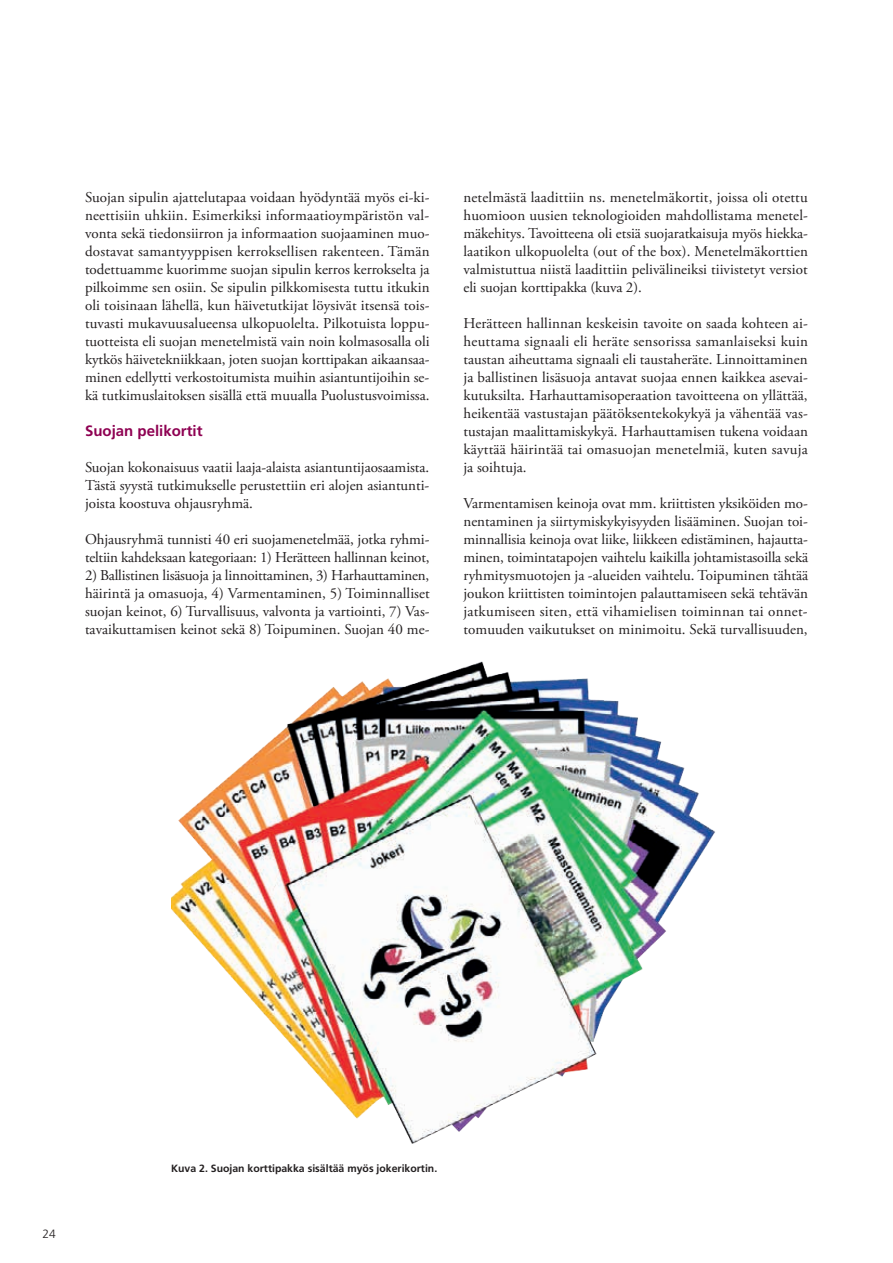
<style>
.page{position:relative;width:893px;height:1263px;background:#fff}
.page>*{position:absolute;margin:0;border:0;box-sizing:border-box;transform-origin:0 0}
.t1{font:15px/18px "Adobe Garamond Pro";color:#231f20;text-align:justify}
.t2{font:700 15px "Frutiger LT Pro";color:#8e0052}
.t3{font:300 12px "Frutiger LT";color:#231f20}
.t4{font:700 10.5px "Frutiger LT Pro";color:#231f20}
</style>
<div class="page">
<img style="left:171px;top:662px;width:544px;height:482px">
<p class="t1" style="left:85px;top:189px;width:346px">Suojan sipulin ajattelutapaa voidaan hyödyntää myös ei-ki&shy;neettisiin uhkiin. Esimerkiksi informaatioympäristön val&shy;vonta sekä tiedonsiirron ja informaation suojaaminen muo&shy;dostavat samantyyppisen kerroksellisen rakenteen. Tämän todettuamme kuorimme suojan sipulin kerros kerrokselta ja pilkoimme sen osiin. Se sipulin pilkkomisesta tuttu itkukin oli toisinaan lähellä, kun häivetutkijat löysivät itsensä tois&shy;tuvasti mukavuusalueensa ulkopuolelta. Pilkotuista loppu&shy;tuotteista eli suojan menetelmistä vain noin kolmasosalla oli kytkös häivetekniikkaan, joten suojan korttipakan aikaansaa&shy;minen edellytti verkostoitumista muihin asiantuntijoihin se&shy;kä tutkimuslaitoksen sisällä että muualla Puolustusvoimissa.</p>
<p class="t2" style="left:85px;top:422px;width:119px">Suojan pelikortit</p>
<p class="t1" style="left:85px;top:459px;width:346px">Suojan kokonaisuus vaatii laaja-alaista asiantuntijaosaamista.<br>Tästä syystä tutkimukselle perustettiin eri alojen asiantunti&shy;joista koostuva ohjausryhmä.</p>
<p class="t1" style="left:85px;top:531px;width:346px">Ohjausryhmä tunnisti 40 eri suojamenetelmää, jotka ryhmi&shy;teltiin kahdeksaan kategoriaan: 1) Herätteen hallinnan keinot,</p>
<p class="t1" style="left:85px;top:567px;width:346px">2) Ballistinen lisäsuoja ja linnoittaminen, 3) Harhauttaminen, häirintä ja omasuoja, 4) Varmentaminen, 5) Toiminnalliset suojan keinot, 6) Turvallisuus, valvonta ja vartiointi, 7) Vas&shy;tavaikuttamisen keinot sekä 8) Toipuminen. Suojan 40 me-</p>
<p class="t1" style="left:463px;top:189px;width:346px">netelmästä laadittiin ns. menetelmäkortit, joissa oli otettu huomioon uusien teknologioiden mahdollistama menetel&shy;mäkehitys. Tavoitteena oli etsiä suojaratkaisuja myös hiekka&shy;laatikon ulkopuolelta (out of the box). Menetelmäkorttien valmistuttua niistä laadittiin pelivälineiksi tiivistetyt versiot eli suojan korttipakka (kuva 2).</p>
<p class="t1" style="left:463px;top:315px;width:346px">Herätteen hallinnan keskeisin tavoite on saada kohteen ai&shy;heuttama signaali eli heräte sensorissa samanlaiseksi kuin taustan aiheuttama signaali eli taustaheräte. Linnoittaminen ja ballistinen lisäsuoja antavat suojaa ennen kaikkea asevai&shy;kutuksilta. Harhauttamisoperaation tavoitteena on yllättää, heikentää vastustajan päätöksentekokykyä ja vähentää vas&shy;tustajan maalittamiskykyä. Harhauttamisen tukena voidaan käyttää häirintää tai omasuojan menetelmiä, kuten savuja ja soihtuja.</p>
<p class="t1" style="left:463px;top:495px;width:346px">Varmentamisen keinoja ovat mm. kriittisten yksiköiden mo&shy;nentaminen ja siirtymiskykyisyyden lisääminen. Suojan toi&shy;minnallisia keinoja ovat liike, liikkeen edistäminen, hajautta&shy;minen, toimintatapojen vaihtelu kaikilla johtamistasoilla sekä ryhmitysmuotojen ja -alueiden vaihtelu. Toipuminen tähtää joukon kriittisten toimintojen palauttamiseen sekä tehtävän jatkumiseen siten, että vihamielisen toiminnan tai onnet&shy;tomuuden vaikutukset on minimoitu. Sekä turvallisuuden,</p>
<p class="t3" style="left:43px;top:1227px;width:15px">24</p>
<p class="t4" style="left:171px;top:1162px;width:268px">Kuva 2. Suojan korttipakka sisältää myös jokerikortin.</p>
</div>
